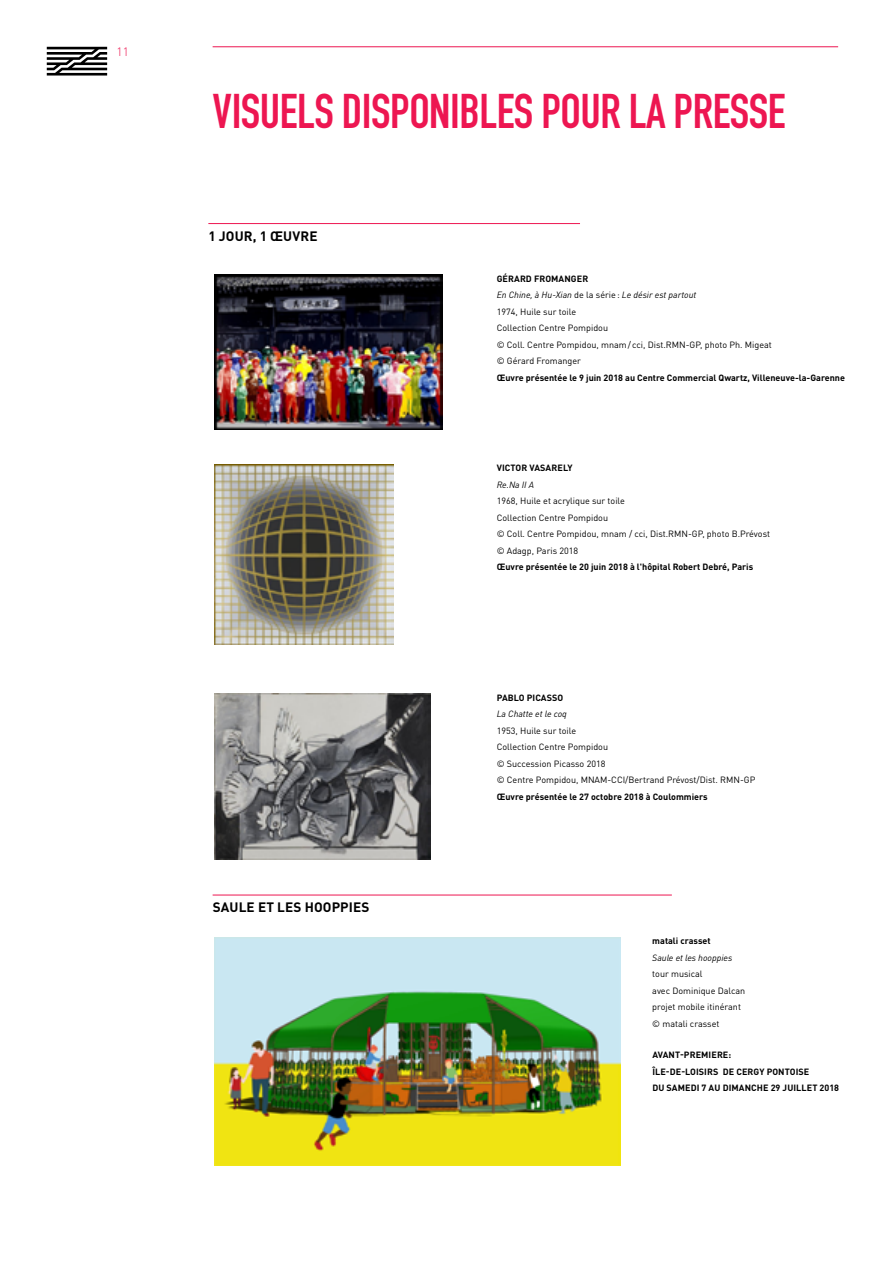
<style>
.page{position:relative;width:893px;height:1263px;background:#fff}
.page>*{position:absolute;margin:0;border:0;box-sizing:border-box;transform-origin:0 0}
.t1{font:48px "DIN Engschrift Std";color:#ed1651}
.t2{font:700 13.5px "DINOT";letter-spacing:.01em;color:#000}
.t3{font:300 12px "DINOT";color:#ed1651}
.t4{font:9px/16.5px "DINOT";color:#000}
.t5{font:700 9px/16.5px "DINOT";color:#000}
.t6{font:italic 9px "DINOT";color:#000}
.s1{font-weight:700}
.s2{font-style:italic}
</style>
<div class="page">
<svg style="left:47px;top:47px;width:60px;height:29px"></svg>
<hr style="left:213px;top:47px;width:625px;height:1px;background:#ed1651">
<hr style="left:213px;top:895px;width:459px;height:1px;background:#ed1651">
<img style="left:214px;top:694px;width:216px;height:165px">
<img style="left:214px;top:937px;width:406px;height:228px">
<img style="left:214px;top:275px;width:228px;height:154px">
<img style="left:214px;top:464px;width:179px;height:180px">
<hr style="left:208px;top:223px;width:372px;height:1px;background:#ed1651">
<h3 class="t3" style="left:117px;top:44px;width:14px">11</h3>
<h1 class="t1" style="left:213px;top:83px;width:37px">VISUELS</h1>
<h1 class="t1" style="left:342px;top:83px;width:19px">DISPONIBLES</h1>
<h1 class="t1" style="left:541px;top:83px;width:21px">POUR</h1>
<h1 class="t1" style="left:629px;top:83px;width:64px">LA PRESSE</h1>
<h2 class="t2" style="left:208px;top:227px;width:111px">1 jour, 1 Œuvre</h2>
<h2 class="t2" style="left:213px;top:898px;width:111px">saule et les hoopp</h2>
<h2 class="t2" style="left:349px;top:898px;width:21px">ies</h2>
<p class="t4" style="left:497px;top:270px;width:277px"><span class="s1">Gé rard FROMANGER<br></span><span class="s2">En Chine, à Hu-Xian</span> de la série: <span class="s2">Le désir est partout<br></span>1974, Huile sur toile<br>Collection Centre Pompidou<br>© Coll. Centre Pompidou, mnam/ cci, Dist.RMN-GP, photo Ph. Migeat © Gérard Fromanger</p>
<p class="t5" style="left:497px;top:369px;width:350px">œuvre présentée le 9 juin 2018 au Centre Commercial Qwartz, Villeneuve-la-Garenne</p>
<p class="t5" style="left:497px;top:459px;width:56px">Victor VASAREL</p>
<p class="t5" style="left:567px;top:459px;width:7px">Y</p>
<p class="t6" style="left:497px;top:479px;width:39px">Re.Na II A</p>
<p class="t4" style="left:497px;top:492px;width:275px">1968, Huile et acrylique sur toile<br>Collection Centre Pompidou<br>© Coll. Centre Pompidou, mnam / cci, Dist.RMN-GP, photo B.Prévost © Adagp, Paris 2018</p>
<p class="t5" style="left:497px;top:558px;width:258px">œuvre présentée le 20 juin 2018 à l'hôpital Robert Debré, Paris</p>
<p class="t5" style="left:497px;top:689px;width:68px">Pablo PICASSO</p>
<p class="t6" style="left:497px;top:708px;width:72px">La Chatte et le coq</p>
<p class="t4" style="left:497px;top:722px;width:260px">1953, Huile sur toile<br>Collection Centre Pompidou<br>© Succession Picasso 2018<br>© Centre Pompidou, MNAM-CCI/Bertrand Prévost/Dist. RMN-GP</p>
<p class="t5" style="left:497px;top:788px;width:213px">œuvre présentée le 27 octobre 2018 à Coulommiers</p>
<p class="t5" style="left:652px;top:932px;width:60px">matali crasset</p>
<p class="t6" style="left:652px;top:952px;width:82px">Saule et les hooppies</p>
<p class="t4" style="left:652px;top:965px;width:94px">tour musical<br>avec Dominique Dalcan projet mobile itinérant © matali crasset</p>
<p class="t5" style="left:652px;top:1046px;width:18px">AVANT</p>
<p class="t5" style="left:680px;top:1046px;width:35px">-PREMIERE</p>
<p class="t5" style="left:652px;top:1046px;width:159px;text-indent:76px">:<br>ÎLE-DE-LOISIRS de Cergy pontoise<br>DU samedi 7 AU dimanche 29 JUILLET</p>
<p class="t5" style="left:820px;top:1079px;width:21px">2018</p>
</div>
